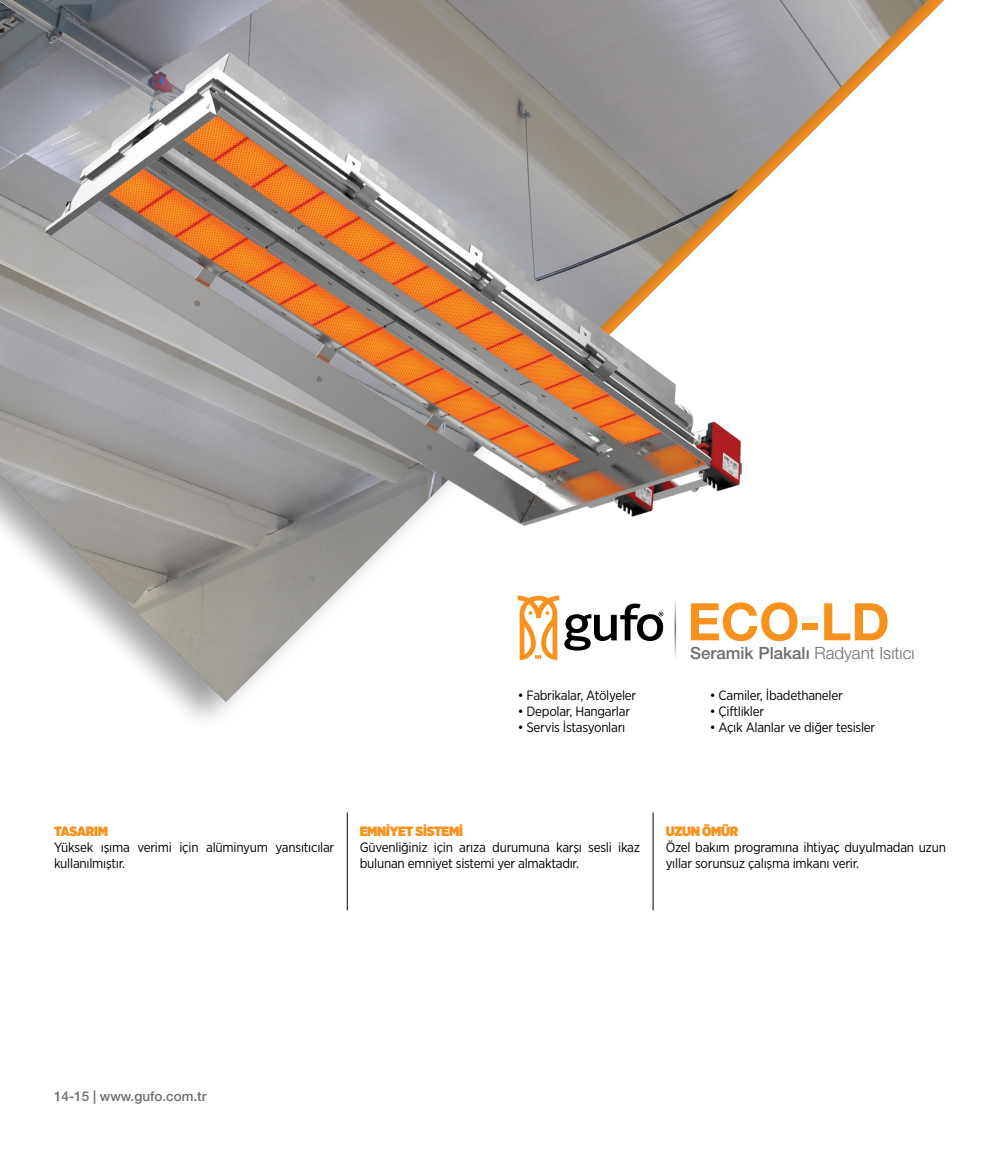
<style>
.page{position:relative;width:1000px;height:1149px;background:#fff}
.page>*{position:absolute;margin:0;border:0;box-sizing:border-box;transform-origin:0 0}
.t1{font:700 51.75px "Helvetica Neue";color:#f7921e}
.t2{font:500 16.95px "Helvetica Neue";color:#6d6e71}
.t3{font:13.5px/16.2px "Gotham Narrow";letter-spacing:-.02em;color:#000}
.t4{font:900 13.5px "Gotham Narrow";letter-spacing:-.02em;color:#f7921e}
.t5{font:500 13.5px "Helvetica Neue";color:#6d6e71}
.s1{font-weight:300}
</style>
<div class="page">
<img style="left:0;top:0;width:945px;height:911px">
<hr style="left:674px;top:589px;width:2px;height:78px;background:#6d6e71">
<svg style="left:517px;top:594px;width:146px;height:66px"></svg>
<hr style="left:347px;top:812px;width:1px;height:98px;background:#000">
<hr style="left:652px;top:812px;width:1px;height:98px;background:#000">
<p class="t3" style="left:517px;top:686px;width:120px">• Fabrikalar, Atölyeler</p>
<p class="t3" style="left:517px;top:702px;width:114px">• Depolar, Hangarlar</p>
<p class="t3" style="left:517px;top:719px;width:109px">• Servis İstasyonları</p>
<h1 class="t1" style="left:687px;top:581px;width:204px">ECO-LD</h1>
<p class="t2" style="left:690px;top:639px;width:226px">Seramik Plakalı <span class="s1">Radyant Isıtıcı</span></p>
<p class="t3" style="left:709px;top:686px;width:135px">• Camiler, İbadethaneler</p>
<p class="t3" style="left:709px;top:702px;width:56px">• Çiftlikler</p>
<p class="t3" style="left:709px;top:719px;width:167px">• Açık Alanlar ve diğer tesisler</p>
<p class="t4" style="left:54px;top:821px;width:55px">TASARIM</p>
<p class="t3" style="left:54px;top:838px;width:282px">Yüksek ışıma verimi için alüminyum yansıtıcılar kullanılmıştır.</p>
<p class="t4" style="left:360px;top:821px;width:104px">EMNİYET SİSTEMİ</p>
<p class="t3" style="left:360px;top:838px;width:282px">Güvenliğiniz için arıza durumuna karşı sesli ikaz bulunan emniyet sistemi yer almaktadır.</p>
<p class="t4" style="left:665px;top:821px;width:74px">UZUN ÖMÜR</p>
<p class="t3" style="left:665px;top:838px;width:282px">Özel bakım programına ihtiyaç duyulmadan uzun yıllar sorunsuz çalışma imkanı verir.</p>
<p class="t5" style="left:54px;top:1084px;width:154px">14-15 | www.gufo.com.tr</p>
</div>
